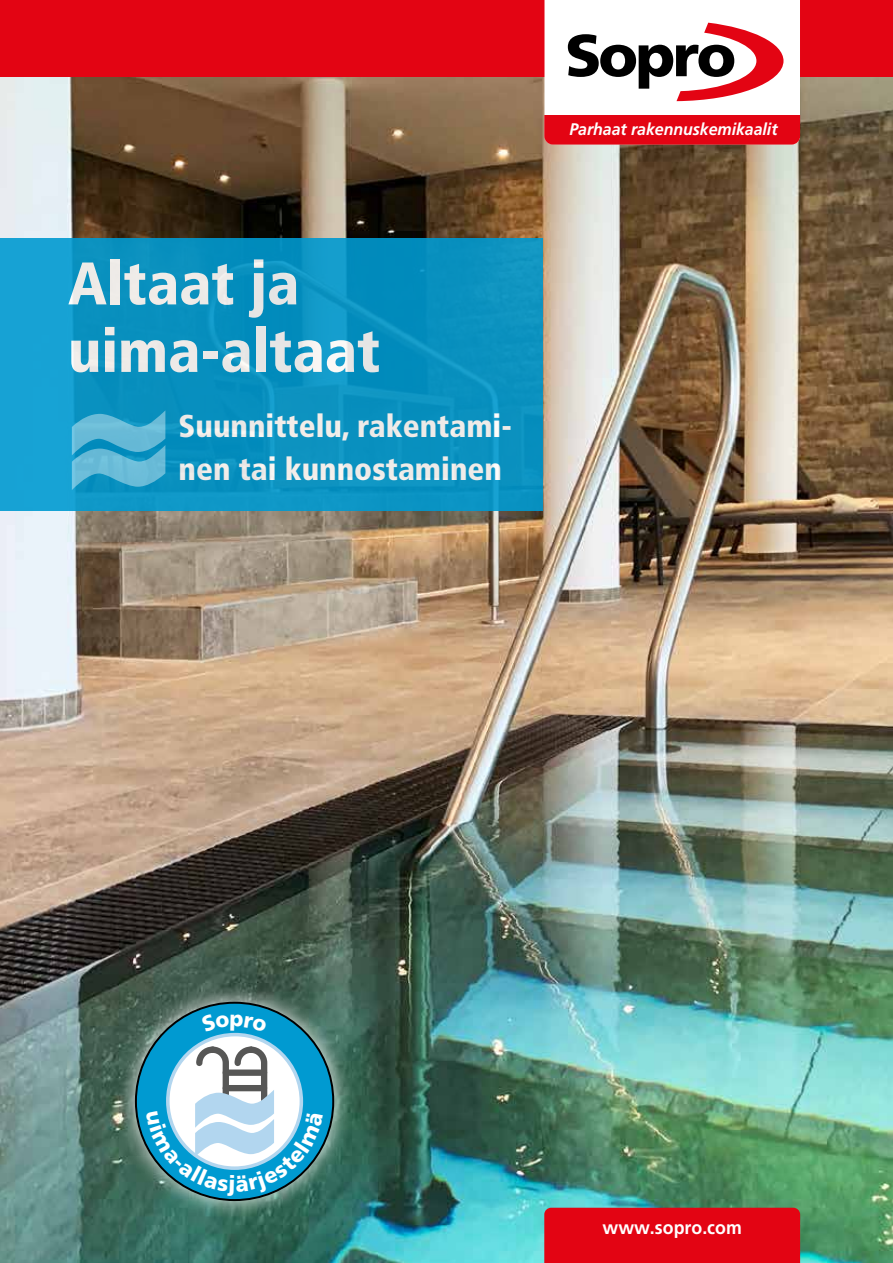
<style>
.page{position:relative;width:893px;height:1263px;background:#fff}
.page>*{position:absolute;margin:0;border:0;box-sizing:border-box;transform-origin:0 0}
.t1{font:900 condensed 60px/67.5px "Frutiger LT Pro";color:#fff}
.t2{font:900 condensed 31.5px/43.5px "Frutiger LT Pro";color:#fff}
.t3{font:700 18.75px "Frutiger LT Pro";color:#fff;scale:.95 1}
.t4{font:italic 700 16.8px "Frutiger LT Pro";letter-spacing:-.005em;color:#fff;scale:.95 1}
</style>
<div class="page">
<img style="left:0;top:77px;width:893px;height:1186px">
<div style="left:115px;top:982px;width:239px;height:239px;background:#fff;opacity:.75"></div>
<div style="left:0;top:238px;width:543px;height:272px;background:linear-gradient(to right,#0f99c9,#078ebc)"></div>
<svg style="left:72px;top:410px;width:93px;height:80px;background:#48accf"></svg>
<div style="left:0;top:0;width:893px;height:77px;background:#e30413"></div>
<div style="left:544px;top:1208px;width:256px;height:55px;background:#e30413"></div>
<svg style="left:544px;top:0;width:256px;height:145px"></svg>
<svg style="left:135px;top:1002px;width:199px;height:199px"></svg>
<h1 class="t1" style="left:68px;top:250px;width:314px">Altaat ja uima-altaat</h1>
<p class="t2" style="left:179px;top:404px;width:335px">Suunnittelu, rakentami&shy;nen tai kunnostaminen</p>
<p class="t4" style="left:569px;top:119px;width:221px">Parhaat rakennuskemikaalit</p>
<p class="t3" style="left:603px;top:1217px;width:148px">www.sopro.com</p>
</div>
